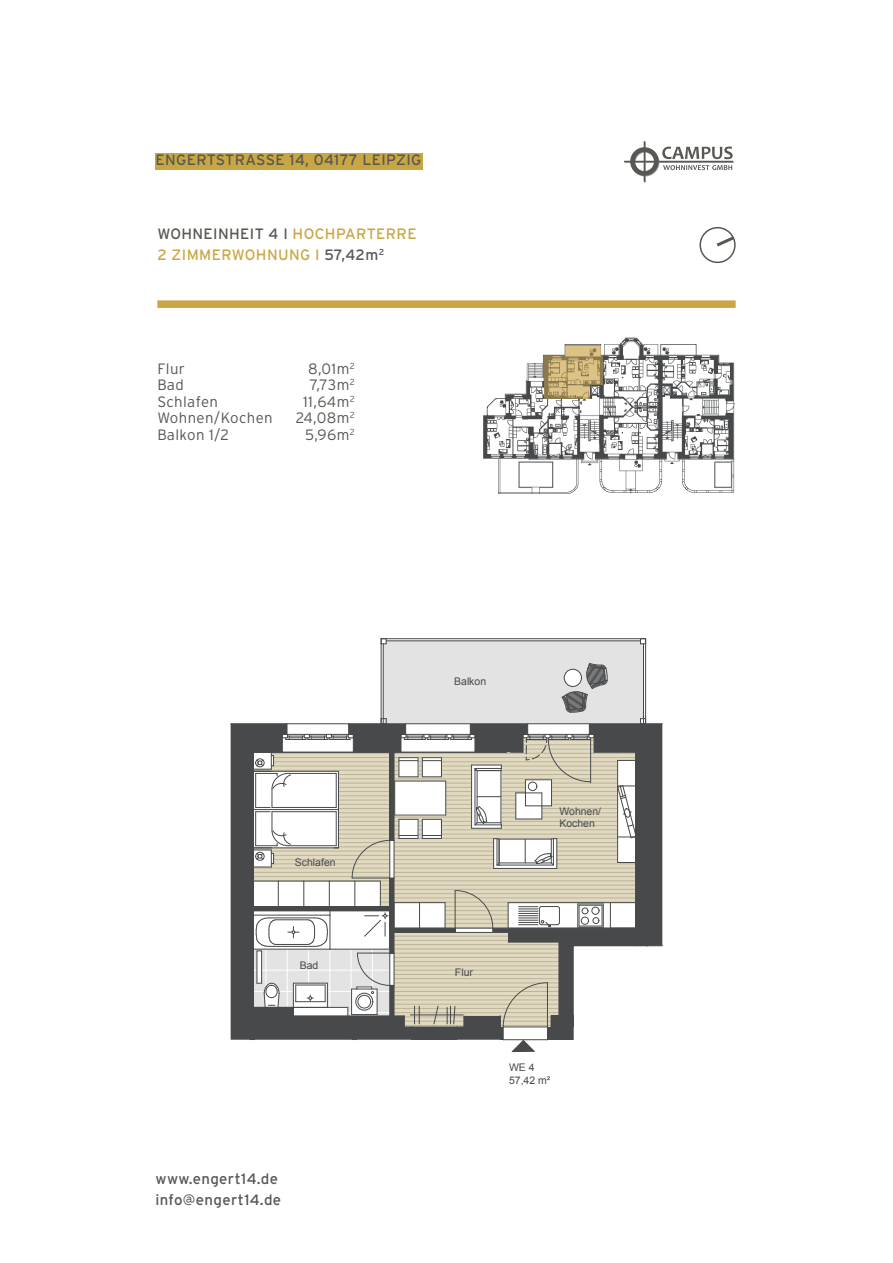
<style>
.page{position:relative;width:893px;height:1263px;background:#fff}
.page>*{position:absolute;margin:0;border:0;box-sizing:border-box;transform-origin:0 0}
.t1{font:300 15px/16.5px "Interstate";letter-spacing:.025em;color:#585752}
.t2{font:15px/21px "Interstate";letter-spacing:.025em;color:#585752}
.t3{font:15px/21px "Interstate";letter-spacing:.025em;color:#c8a743}
.t4{font:10.5px/13px "Arial";color:#47494b}
.s1{color:#585752}
</style>
<div class="page">
<div style="left:231px;top:724px;width:19px;height:316px;background:#47494b"></div>
<div style="left:248px;top:1007px;width:45px;height:16px;background:#47494b"></div>
<hr style="left:231px;top:723px;width:56px;height:1px;background:#47494b">
<svg style="left:250px;top:638px;width:412px;height:414px"></svg>
<div style="left:157px;top:300px;width:579px;height:8px;background:#c8a743"></div>
<div style="left:699px;top:227px;width:37px;height:36px;border:2px solid #585752;border-radius:50%"></div>
<svg style="left:716px;top:234px;width:20px;height:15px"></svg>
<img style="left:483px;top:337px;width:252px;height:157px">
<img style="left:545px;top:357px;width:45px;height:41px">
<img style="left:590px;top:357px;width:12px;height:28px">
<img style="left:565px;top:345px;width:35px;height:12px">
<div style="left:156px;top:153px;width:267px;height:17px;background:#c8a743"></div>
<svg style="left:624px;top:141px;width:110px;height:42px"></svg>
<p class="t2" style="left:156px;top:150px;width:267px">ENGERTSTRASSE 14, 04177 LEIPZIG</p>
<p class="t3" style="left:157px;top:223px;width:261px"><span class="s1">WOHNEINHEIT 4 I</span> HOCHPARTERRE<br>2 ZIMMERWOHNUNG I <span class="s1">57,42m</span><sup>2</sup></p>
<p class="t1" style="left:157px;top:360px;width:117px">Flur<br>Bad<br>Schlafen<br>Wohnen/Kochen<br>Balkon 1/2</p>
<p class="t1" style="left:296px;top:360px;width:60px;text-align:right">8,01m<sup>2<br></sup>7,73m<sup>2<br></sup>11,64m<sup>2<br></sup>24,08m<sup>2<br></sup>5,96m<sup>2</sup></p>
<p class="t4" style="left:295px;top:856px;width:42px">Schlafen</p>
<p class="t4" style="left:300px;top:958px;width:20px">Bad</p>
<p class="t2" style="left:156px;top:1168px;width:127px">www.engert14.de info@engert14.de</p>
<p class="t4" style="left:454px;top:675px;width:33px">Balkon</p>
<p class="t4" style="left:559px;top:805px;width:43px;line-height:12px">Wohnen/<br>Kochen</p>
<p class="t4" style="left:455px;top:965px;width:20px">Flur</p>
<p class="t4" style="left:509px;top:1060px;width:43px">WE 4<br>57,42 m²</p>
</div>
